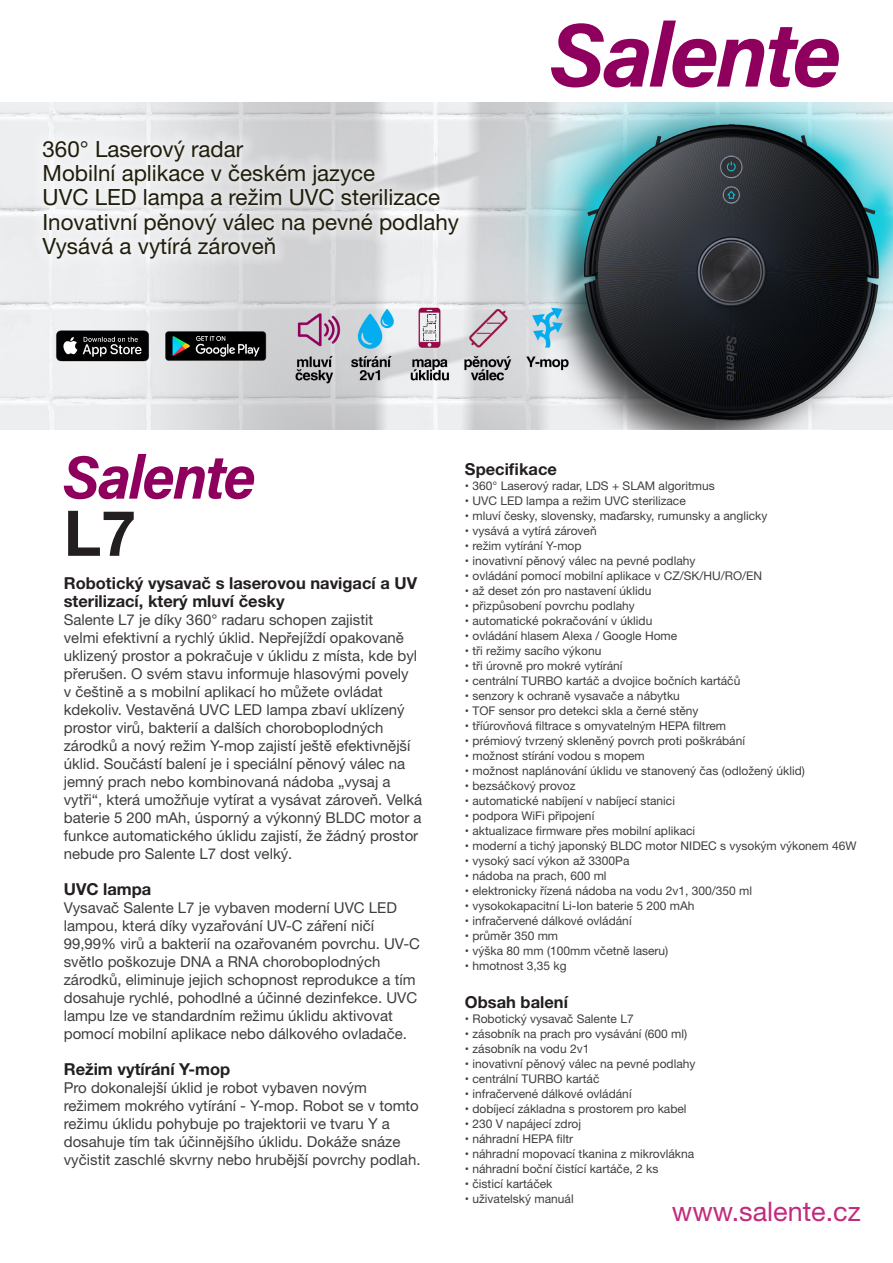
<style>
.page{position:relative;width:893px;height:1263px;background:#fff}
.page>*{position:absolute;margin:0;border:0;box-sizing:border-box;transform-origin:0 0}
.t1{font:700 63px "Helvetica Neue CE";color:#231f20}
.t2{font:27px "Helvetica Neue";color:#c22a7d}
.t3{font:22.35px "Helvetica Neue";color:#201d0b}
.t4{font:700 16.5px/18px "Helvetica Neue";color:#231f20}
.t5{font:15px/18px "Helvetica Neue";color:#3e3e3f}
.t6{font:12px "Helvetica Neue";color:#3e3e3f}
</style>
<div class="page">
<img style="left:0;top:102px;width:893px;height:327px">
<svg style="left:551px;top:21px;width:288px;height:66px"></svg>
<svg style="left:64px;top:454px;width:190px;height:45px"></svg>
<div style="left:30px;top:127px;width:441px;height:145px;background:#fff;opacity:.58"></div>
<img style="left:43px;top:322px;width:230px;height:48px">
<p class="t3" style="left:43px;top:133px;width:202px">360° Laserový radar</p>
<p class="t3" style="left:43px;top:157px;width:334px">Mobilní aplikace v českém jazyce</p>
<p class="t3" style="left:43px;top:181px;width:399px">UVC LED lampa a režim UVC sterilizace</p>
<p class="t3" style="left:43px;top:206px;width:418px">Inovativní pěnový válec na pevné podlahy</p>
<p class="t3" style="left:43px;top:230px;width:235px">Vysává a vytírá zároveň</p>
<p class="t1" style="left:64px;top:494px;width:74px">L7</p>
<p class="t4" style="left:64px;top:575px;width:355px">Robotický vysavač s laserovou navigací a UV sterilizací, který mluví česky</p>
<p class="t5" style="left:64px;top:612px;width:360px">Salente L7 je díky 360° radaru schopen zajistit<br>velmi efektivní a rychlý úklid. Nepřejíždí opakovaně uklizený prostor a pokračuje v úklidu z místa, kde byl přerušen. O svém stavu informuje hlasovými povely<br>v češtině a s mobilní aplikací ho můžete ovládat kdekoliv. Vestavěná UVC LED lampa zbaví uklízený prostor virů, bakterií a dalších choroboplodných zárodků a nový režim Y-mop zajistí ještě efektivnější úklid. Součástí balení je i speciální pěnový válec na jemný prach nebo kombinovaná nádoba „vysaj a vytři“, která umožňuje vytírat a vysávat zároveň. Velká baterie 5 200 mAh, úsporný a výkonný BLDC motor a funkce automatického úklidu zajistí, že žádný prostor nebude pro Salente L7 dost velký.</p>
<p class="t4" style="left:64px;top:881px;width:89px">UVC lampa</p>
<p class="t5" style="left:64px;top:900px;width:358px">Vysavač Salente L7 je vybaven moderní UVC LED lampou, která díky vyzařování UV-C záření ničí 99,99% virů a bakterií na ozařovaném povrchu. UV-C světlo poškozuje DNA a RNA choroboplodných zárodků, eliminuje jejich schopnost reprodukce a tím dosahuje rychlé, pohodlné a účinné dezinfekce. UVC lampu lze ve standardním režimu úklidu aktivovat pomocí mobilní aplikace nebo dálkového ovladače.</p>
<p class="t4" style="left:64px;top:1061px;width:168px">Režim vytírání Y-mop</p>
<p class="t5" style="left:64px;top:1080px;width:358px">Pro dokonalejší úklid je robot vybaven novým režimem mokrého vytírání - Y-mop. Robot se v tomto režimu úklidu pohybuje po trajektorii ve tvaru Y a dosahuje tím tak účinnějšího úklidu. Dokáže snáze vyčistit zaschlé skvrny nebo hrubější povrchy podlah.</p>
<p class="t4" style="left:465px;top:460px;width:93px">Specifikace</p>
<p class="t6" style="left:465px;top:477px;width:251px">• 360° Laserový radar, LDS + SLAM algoritmus</p>
<p class="t6" style="left:465px;top:492px;width:222px">• UVC LED lampa a režim UVC sterilizace</p>
<p class="t6" style="left:465px;top:507px;width:304px">• mluví česky, slovensky, maďarsky, rumunsky a anglicky</p>
<p class="t6" style="left:465px;top:522px;width:133px">• vysává a vytírá zároveň</p>
<p class="t6" style="left:465px;top:537px;width:118px">• režim vytírání Y-mop</p>
<p class="t6" style="left:465px;top:552px;width:232px">• inovativní pěnový válec na pevné podlahy</p>
<p class="t6" style="left:465px;top:567px;width:299px">• ovládání pomocí mobilní aplikace v CZ/SK/HU/RO/EN</p>
<p class="t6" style="left:465px;top:582px;width:188px">• až deset zón pro nastavení úklidu</p>
<p class="t6" style="left:465px;top:597px;width:171px">• přizpůsobení povrchu podlahy</p>
<p class="t6" style="left:465px;top:612px;width:189px">• automatické pokračování v úklidu</p>
<p class="t6" style="left:465px;top:627px;width:214px">• ovládání hlasem Alexa / Google Home</p>
<p class="t6" style="left:465px;top:642px;width:138px">• tři režimy sacího výkonu</p>
<p class="t6" style="left:465px;top:657px;width:159px">• tři úrovně pro mokré vytírání</p>
<p class="t6" style="left:465px;top:672px;width:277px">• centrální TURBO kartáč a dvojice bočních kartáčů</p>
<p class="t6" style="left:465px;top:687px;width:216px">• senzory k ochraně vysavače a nábytku</p>
<p class="t6" style="left:465px;top:702px;width:235px">• TOF sensor pro detekci skla a černé stěny</p>
<p class="t6" style="left:465px;top:717px;width:263px">• tříúrovňová filtrace s omyvatelným HEPA filtrem</p>
<p class="t6" style="left:465px;top:732px;width:282px">• prémiový tvrzený skleněný povrch proti poškrábání</p>
<p class="t6" style="left:465px;top:747px;width:181px">• možnost stírání vodou s mopem</p>
<p class="t6" style="left:465px;top:762px;width:342px">• možnost naplánování úklidu ve stanovený čas (odložený úklid)</p>
<p class="t6" style="left:465px;top:777px;width:112px">• bezsáčkový provoz</p>
<p class="t6" style="left:465px;top:792px;width:212px">• automatické nabíjení v nabíjecí stanici</p>
<p class="t6" style="left:465px;top:807px;width:131px">• podpora WiFi připojení</p>
<p class="t6" style="left:465px;top:822px;width:232px">• aktualizace firmware přes mobilní aplikaci</p>
<p class="t6" style="left:465px;top:837px;width:393px">• moderní a tichý japonský BLDC motor NIDEC s vysokým výkonem 46W</p>
<p class="t6" style="left:465px;top:852px;width:166px">• vysoký sací výkon až 3300Pa</p>
<p class="t6" style="left:465px;top:867px;width:143px">• nádoba na prach, 600 ml</p>
<p class="t6" style="left:465px;top:882px;width:289px">• elektronicky řízená nádoba na vodu 2v1, 300/350 ml</p>
<p class="t6" style="left:465px;top:897px;width:231px">• vysokokapacitní Li-Ion baterie 5 200 mAh</p>
<p class="t6" style="left:465px;top:912px;width:168px">• infračervené dálkové ovládání</p>
<p class="t6" style="left:465px;top:927px;width:95px">• průměr 350 mm</p>
<p class="t6" style="left:465px;top:942px;width:205px">• výška 80 mm (100mm včetně laseru)</p>
<p class="t6" style="left:465px;top:957px;width:103px">• hmotnost 3,35 kg</p>
<p class="t4" style="left:465px;top:993px;width:104px">Obsah balení</p>
<p class="t6" style="left:465px;top:1009px;width:170px">• Robotický vysavač Salente L7</p>
<p class="t6" style="left:465px;top:1024px;width:224px">• zásobník na prach pro vysávání (600 ml)</p>
<p class="t6" style="left:465px;top:1039px;width:126px">• zásobník na vodu 2v1</p>
<p class="t6" style="left:465px;top:1054px;width:232px">• inovativní pěnový válec na pevné podlahy</p>
<p class="t6" style="left:465px;top:1069px;width:136px">• centrální TURBO kartáč</p>
<p class="t6" style="left:465px;top:1084px;width:168px">• infračervené dálkové ovládání</p>
<p class="t6" style="left:465px;top:1099px;width:223px">• dobíjecí základna s prostorem pro kabel</p>
<p class="t6" style="left:465px;top:1114px;width:117px">• 230 V napájecí zdroj</p>
<p class="t6" style="left:465px;top:1129px;width:110px">• náhradní HEPA filtr</p>
<p class="t6" style="left:465px;top:1144px;width:231px">• náhradní mopovací tkanina z mikrovlákna</p>
<p class="t6" style="left:465px;top:1159px;width:195px">• náhradní boční čistící kartáče, 2 ks</p>
<p class="t6" style="left:465px;top:1174px;width:89px">• čisticí kartáček</p>
<p class="t6" style="left:465px;top:1189px;width:110px">• uživatelský manuál</p>
<p class="t2" style="left:672px;top:1191px;width:190px">www.salente.cz</p>
</div>
